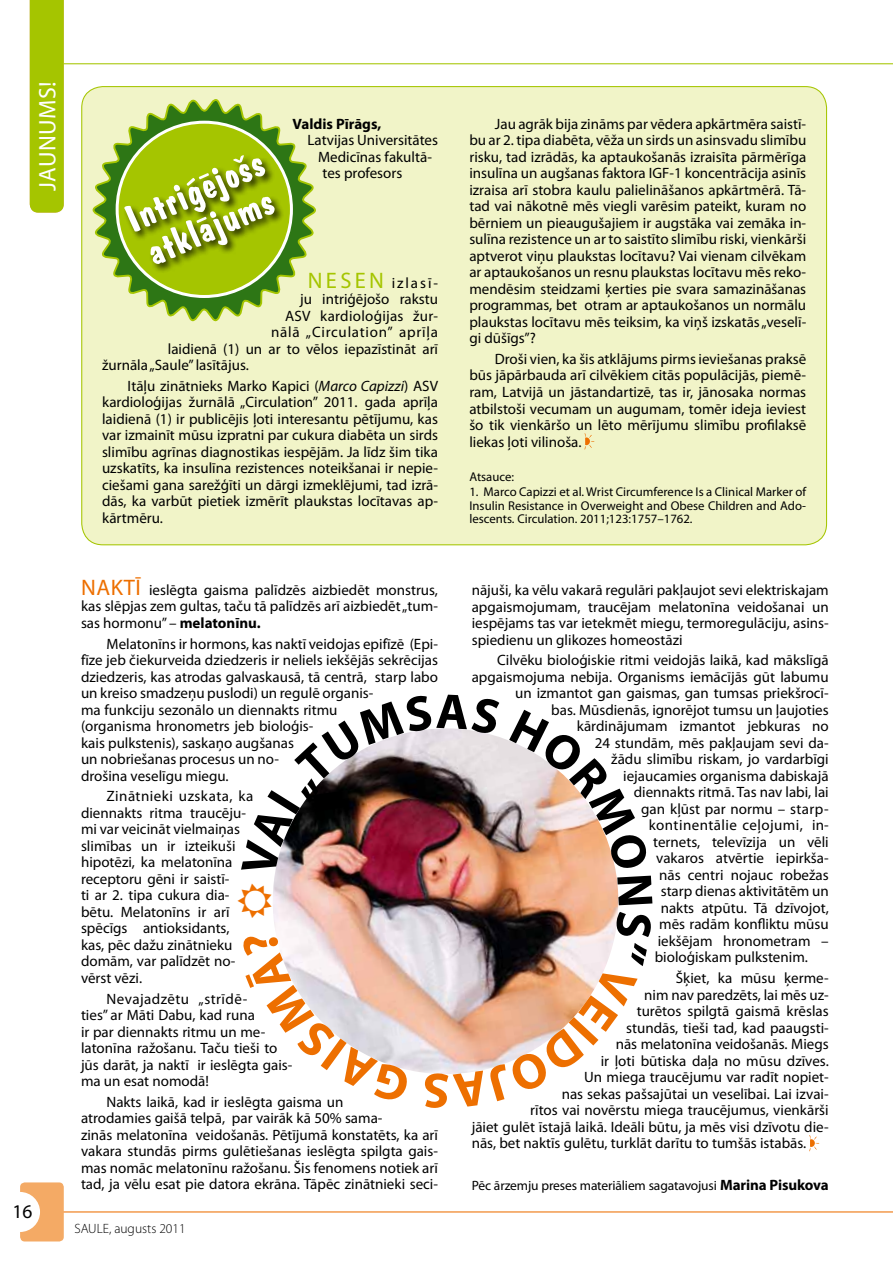
<style>
.page{position:relative;width:893px;height:1263px;background:#fff}
.page>*{position:absolute;margin:0;border:0;box-sizing:border-box;transform-origin:0 0}
.t1{font:24px "Myriad Pro";color:#fff}
.t2{font:19.5px "Myriad Pro";color:#000}
.t3{font:15px/16.5px "Myriad Pro";color:#000;text-align:justify}
.t4{font:15px "Myriad Pro";letter-spacing:.03em;color:#000}
.t5{font:15px "Myriad Pro";letter-spacing:.05em;color:#000}
.t6{font:15px "Myriad Pro";letter-spacing:.02em;color:#000}
.t7{font:700 15px "Myriad Pro";color:#000}
.t8{font:13.5px "Myriad Pro";letter-spacing:-.01em;color:#000}
.t9{font:300 13.5px "Myriad Pro";color:#000}
.t10{font:12.75px/13.5px "Myriad Pro";color:#000;text-align:justify}
.s1{font-size:22.5px;color:#a5c500}
.s2{font-style:italic}
.s3{font-size:22.5px;color:#ed6f00}
.s4{font-weight:700}
.s5{font-weight:700;font-size:15px}
</style>
<div class="page">
<hr style="left:54px;top:1211px;width:839px;height:1px;background:#ed6f00">
<hr style="left:54px;top:63px;width:839px;height:1px;background:#a5c500">
<div style="left:82px;top:87px;width:744px;height:458px;background:#f1f4c8;border-radius:21px"></div>
<svg style="left:585px;top:433px;width:9px;height:16px"></svg>
<svg style="left:91px;top:63px;width:227px;height:259px"></svg>
<svg style="left:118px;top:123px;width:173px;height:173px;background:#9ebc35"></svg>
<svg style="left:809px;top:1135px;width:10px;height:16px"></svg>
<img style="left:273px;top:738px;width:346px;height:335px">
<div style="left:20px;top:1182px;width:44px;height:59px;background:#f4aa65;border-radius:5px"></div>
<div style="left:0;top:1192px;width:40px;height:40px;background:#fff;border-radius:50%"></div>
<div style="left:30px;top:0;width:34px;height:213px;background:#a5c500"></div>
<img style="left:273px;top:728px;width:228px;height:149px">
<svg style="left:509px;top:738px;width:110px;height:167px"></svg>
<img style="left:424px;top:911px;width:195px;height:163px">
<svg style="left:273px;top:931px;width:138px;height:142px"></svg>
<h1 class="t1" style="left:33px;top:191px;width:116px;rotate:-90deg">DER ZINĀT!</h1>
<h1 class="t1" style="left:33px;top:191px;width:111px;rotate:-90deg">JAUNUMS!</h1>
<p class="t7" style="left:293px;top:114px;width:90px">Valdis Pīrāgs,</p>
<p class="t3" style="left:308px;top:132px;width:132px">Latvijas Universitātes</p>
<p class="t3" style="left:318px;top:148px;width:115px">Medicīnas fakultā-</p>
<p class="t3" style="left:323px;top:165px;width:81px">tes profesors</p>
<h2 class="t2" style="left:13px;top:1200px;width:21px">16</h2>
<p class="t3" style="left:308px;top:274px;width:132px"><span class="s1">N es en</span> izlasī-</p>
<p class="t3" style="left:300px;top:290px;width:139px">ju intriģējošo rakstu</p>
<p class="t6" style="left:285px;top:306px;width:154px">ASV kardioloģijas žur-</p>
<p class="t5" style="left:271px;top:323px;width:168px">nālā „Circulation” aprīļa</p>
<p class="t3" style="left:168px;top:340px;width:272px">laidienā (1) un ar to vēlos iepazīstināt arī</p>
<p class="t3" style="left:102px;top:356px;width:148px">žurnāla „Saule” lasītājus.</p>
<p class="t3" style="left:102px;top:377px;width:338px;text-indent:26px">I tāļu zinātnieks Marko Kapici (<span class="s2">Marco Capizzi</span>) ASV kardioloģijas žurnālā „Circulation” 2011. gada aprīļa laidienā (1) ir publicējis ļoti interesantu pētījumu, kas var izmainīt mūsu izpratni par cukura diabēta un sirds slimību agrīnas diagnostikas iespējām. Ja līdz šim tika uzskatīts, ka insulīna rezistences noteikšanai ir nepie&shy;ciešami gana sarežģīti un dārgi izmeklējumi, tad izrā&shy;dās, ka varbūt pietiek izmērīt plaukstas locītavas ap&shy;kārtmēru.</p>
<p class="t3" style="left:81px;top:581px;width:359px"><span class="s3">NaktĪ</span> ieslēgta gaisma palīdzēs aizbiedēt monstrus, kas slēpjas zem gultas, taču tā palīdzēs arī aizbiedēt „tum&shy;sas hormonu” – <span class="s4">melatonīnu.</span></p>
<p class="t3" style="left:81px;top:635px;width:359px;text-align:left;text-indent:26px">Melatonīns ir hormons, kas naktī veidojas epifīzē (Epi&shy;fīze jeb čiekurveida dziedzeris ir neliels iekšējās sekrēcijas dziedzeris, kas atrodas galvaskausā, tā centrā, starp labo un kreiso smadzeņu puslodi) un regulē organis-<br>ma funkciju sezonālo un diennakts ritmu<br>(organisma hronometrs jeb bioloģis-<br>kais pulkstenis), saskaņo augšanas<br>un nobriešanas procesus un no-<br>drošina veselīgu miegu.</p>
<p class="t3" style="left:81px;top:788px;width:174px;text-align:left;text-indent:26px">Zinātnieki uzskata, ka diennakts ritma traucēju&shy;mi var veicināt vielmaiņas slimības un ir izteikuši hipotēzi, ka melatonīna receptoru gēni ir saistī-<br>ti ar 2. tipa cukura dia&shy;bētu. Melatonīns ir arī spēcīgs antioksidants, kas, pēc dažu zinātnieku domām, var palīdzēt no&shy;vērst vēzi.</p>
<p class="t3" style="left:81px;top:990px;width:213px;text-align:left;text-indent:26px">Nevajadzētu „strīdē-<br>ties” ar Māti Dabu, kad runa<br>ir par diennakts ritmu un me&shy;latonīna ražošanu. Taču tieši to jūs darāt, ja naktī ir ieslēgta gais&shy;ma un esat nomodā!</p>
<p class="t3" style="left:81px;top:1093px;width:359px;text-align:left;text-indent:26px">Nakts laikā, kad ir ieslēgta gaisma un<br>atrodamies gaišā telpā, par vairāk kā 50% sama-<br>zinās melatonīna veidošanās. Pētījumā konstatēts, ka arī vakara stundās pirms gulētiešanas ieslēgta spilgta gais&shy;mas nomāc melatonīnu ražošanu. Šis fenomens notiek arī tad, ja vēlu esat pie datora ekrāna. Tāpēc zinātnieki seci-</p>
<p class="t9" style="left:74px;top:1221px;width:8px">SAULE</p>
<p class="t9" style="left:109px;top:1221px;width:78px">, augusts 2011</p>
<p class="t3" style="left:469px;top:115px;width:338px;text-indent:26px">Jau agrāk bija zināms par vēdera apkārtmēra saistī&shy;bu ar 2. tipa diabēta, vēža un sirds un asinsvadu slimību risku, tad izrādās, ka aptaukošanās izraisīta pārmērīga insulīna un augšanas faktora IGF-1 koncentrācija asinīs izraisa arī stobra kaulu palielināšanos apkārtmērā. Tā&shy;tad vai nākotnē mēs viegli varēsim pateikt, kuram no bērniem un pieaugušajiem ir augstāka vai zemāka in&shy;sulīna rezistence un ar to saistīto slimību riski, vienkārši aptverot viņu plaukstas locītavu? Vai vienam cilvēkam ar aptaukošanos un resnu plaukstas locītavu mēs reko&shy;mendēsim steidzami ķerties pie svara samazināšanas programmas, bet otram ar aptaukošanos un normālu plaukstas locītavu mēs teiksim, ka viņš izskatās „veselī&shy;gi dūšīgs”?</p>
<p class="t3" style="left:469px;top:350px;width:338px;text-indent:26px">Droši vien, ka šis atklājums pirms ieviešanas praksē būs jāpārbauda arī cilvēkiem citās populācijās, piemē&shy;ram, Latvijā un jāstandartizē, tas ir, jānosaka normas atbilstoši vecumam un augumam, tomēr ideja ieviest šo tik vienkāršo un lēto mērījumu slimību profilaksē liekas ļoti vilinoša.</p>
<p class="t10" style="left:469px;top:470px;width:46px">Atsauce:</p>
<p class="t10" style="left:469px;top:485px;width:338px">1. Marco Capizzi et al. Wrist Circumference Is a Clinical Marker of I nsulin Resistance in Overweight and Obese Children and Ado&shy;lescents. Circulation. 2011;123:1757–1762.</p>
<p class="t3" style="left:472px;top:582px;width:358px">nājuši, ka vēlu vakarā regulāri pakļaujot sevi elektriskajam apgaismojumam, traucējam melatonīna veidošanai un iespējams tas var ietekmēt miegu, termoregulāciju, asins&shy;spiedienu un glikozes homeostāzi</p>
<p class="t3" style="left:497px;top:652px;width:333px">Cilvēku bioloģiskie ritmi veidojās laikā, kad mākslīgā</p>
<p class="t3" style="left:472px;top:668px;width:358px">apgaismojuma nebija. Organisms iemācījās gūt labumu</p>
<p class="t3" style="left:515px;top:685px;width:315px">un izmantot gan gaismas, gan tumsas priekšrocī-</p>
<p class="t3" style="left:551px;top:701px;width:279px">bas. Mūsdienās, ignorējot tumsu un ļaujoties</p>
<p class="t3" style="left:577px;top:718px;width:254px">kārdinājumam izmantot jebkuras no</p>
<p class="t3" style="left:595px;top:734px;width:236px">24 stundām, mēs pakļaujam sevi da-</p>
<p class="t3" style="left:611px;top:751px;width:219px">žādu slimību riskam, jo vardarbīgi</p>
<p class="t3" style="left:623px;top:767px;width:207px">iejaucamies organisma dabiskajā</p>
<p class="t3" style="left:634px;top:784px;width:197px">diennakts ritmā. Tas nav labi, lai</p>
<p class="t3" style="left:641px;top:800px;width:189px">gan kļūst par normu – starp-</p>
<p class="t4" style="left:649px;top:816px;width:181px">kontinentālie ceļojumi, in-</p>
<p class="t3" style="left:653px;top:833px;width:177px">ternets, televīzija un vēli</p>
<p class="t3" style="left:656px;top:850px;width:174px">vakaros atvērtie iepirkša-</p>
<p class="t3" style="left:659px;top:866px;width:171px">nās centri nojauc robežas</p>
<p class="t3" style="left:661px;top:883px;width:169px">starp dienas aktivitātēm un</p>
<p class="t3" style="left:661px;top:899px;width:169px">nakts atpūtu. Tā dzīvojot,</p>
<p class="t3" style="left:659px;top:916px;width:171px">mēs radām konfliktu mūsu</p>
<p class="t3" style="left:658px;top:932px;width:172px">iekšējam hronometram –</p>
<p class="t3" style="left:655px;top:949px;width:155px">bioloģiskam pulkstenim.</p>
<p class="t3" style="left:676px;top:970px;width:154px">Šķiet, ka mūsu ķerme-</p>
<p class="t3" style="left:644px;top:986px;width:186px">nim nav paredzēts, lai mēs uz-</p>
<p class="t3" style="left:637px;top:1003px;width:193px">turētos spilgtā gaismā krēslas</p>
<p class="t3" style="left:626px;top:1019px;width:204px">stundās, tieši tad, kad paaugsti-</p>
<p class="t3" style="left:616px;top:1036px;width:215px">nās melatonīna veidošanās. Miegs</p>
<p class="t3" style="left:601px;top:1052px;width:230px">ir ļoti būtiska daļa no mūsu dzīves.</p>
<p class="t3" style="left:584px;top:1069px;width:246px">Un miega traucējumu var radīt nopiet-</p>
<p class="t3" style="left:562px;top:1085px;width:268px">nas sekas pašsajūtai un veselībai. Lai izvai-</p>
<p class="t3" style="left:530px;top:1102px;width:300px">rītos vai novērstu miega traucējumus, vienkārši</p>
<p class="t3" style="left:472px;top:1118px;width:358px">jāiet gulēt īstajā laikā. Ideāli būtu, ja mēs visi dzīvotu die-</p>
<p class="t3" style="left:472px;top:1135px;width:336px">nās, bet naktīs gulētu, turklāt darītu to tumšās istabās.</p>
<p class="t8" style="left:472px;top:1177px;width:358px">Pēc ārzemju preses materiāliem sagatavojusi <span class="s5">Marina Pisukova</span></p>
</div>
